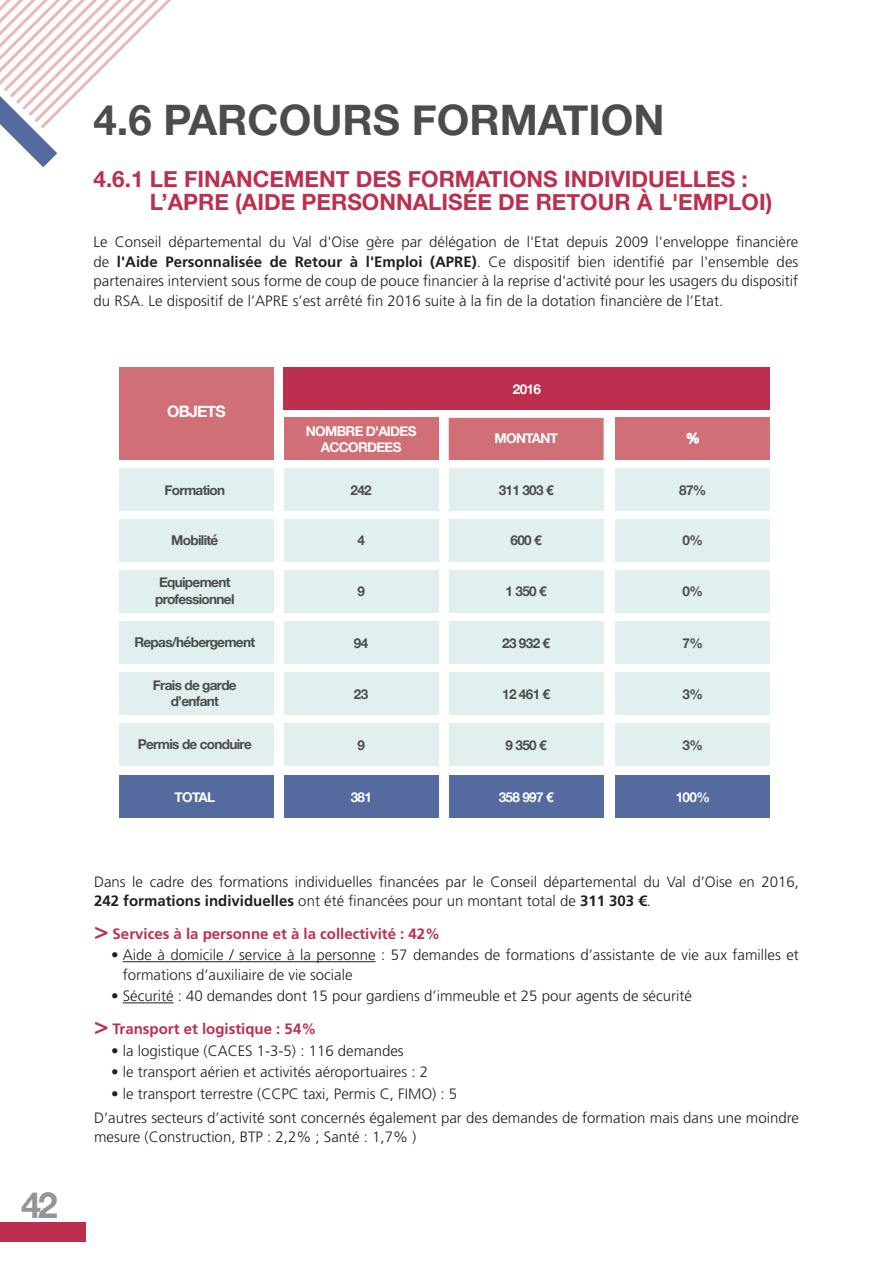
<style>
.page{position:relative;width:893px;height:1263px;background:#fff}
.page>*{position:absolute;margin:0;border:0;box-sizing:border-box;transform-origin:0 0}
.t1{font:700 42px "Helvetica Neue";color:#4b4c4d}
.t2{font:700 36px "Helvetica Neue";color:#939598}
.t3{font:700 22.5px/22.5px "Helvetica Neue";color:#bd2f4f}
.t4{font:700 15.75px "Helvetica Neue";letter-spacing:-.05em;color:#fff}
.t5{font:300 15px/19.5px "Frutiger LT Std";color:#231f20}
.t6{font:700 15px "Frutiger LT Std";color:#bd2f4f}
.t7{font:700 13.5px/16.2px "Helvetica Neue";letter-spacing:-.05em;color:#4b4c4d}
.t8{font:700 13.5px/16.2px "Helvetica Neue";letter-spacing:-.05em;color:#fff;text-align:center}
.s1{font-weight:700}
.s2{font-size:24px}
.s3{font-weight:700;font-size:24px;color:#bd2f4f}
.s4{font-weight:700;color:#bd2f4f}
</style>
<div class="page">
<div style="left:0;top:1222px;width:85px;height:20px;background:#bd2f4f"></div>
<svg style="left:0;top:0;width:171px;height:167px"></svg>
<div style="left:449px;top:519px;width:155px;height:42px;background:#e2efef"></div>
<div style="left:119px;top:468px;width:155px;height:42px;background:#e2efef"></div>
<div style="left:119px;top:519px;width:155px;height:42px;background:#e2efef"></div>
<div style="left:119px;top:570px;width:155px;height:42px;background:#e2efef"></div>
<div style="left:119px;top:367px;width:155px;height:93px;background:#d16f76"></div>
<div style="left:284px;top:367px;width:486px;height:42px;background:#bd2f4f"></div>
<div style="left:284px;top:468px;width:154px;height:42px;background:#e2efef"></div>
<div style="left:284px;top:519px;width:154px;height:42px;background:#e2efef"></div>
<div style="left:284px;top:570px;width:154px;height:42px;background:#e2efef"></div>
<div style="left:449px;top:468px;width:155px;height:42px;background:#e2efef"></div>
<div style="left:449px;top:570px;width:155px;height:42px;background:#e2efef"></div>
<div style="left:615px;top:468px;width:155px;height:42px;background:#e2efef"></div>
<div style="left:615px;top:519px;width:155px;height:42px;background:#e2efef"></div>
<div style="left:615px;top:570px;width:155px;height:42px;background:#e2efef"></div>
<div style="left:119px;top:621px;width:155px;height:42px;background:#e2efef"></div>
<div style="left:284px;top:621px;width:154px;height:42px;background:#e2efef"></div>
<div style="left:449px;top:621px;width:155px;height:42px;background:#e2efef"></div>
<div style="left:615px;top:621px;width:155px;height:42px;background:#e2efef"></div>
<div style="left:119px;top:672px;width:155px;height:43px;background:#e2efef"></div>
<div style="left:284px;top:672px;width:154px;height:43px;background:#e2efef"></div>
<div style="left:449px;top:672px;width:155px;height:43px;background:#e2efef"></div>
<div style="left:615px;top:672px;width:155px;height:43px;background:#e2efef"></div>
<div style="left:119px;top:724px;width:155px;height:42px;background:#e2efef"></div>
<div style="left:284px;top:724px;width:154px;height:42px;background:#e2efef"></div>
<div style="left:449px;top:724px;width:155px;height:42px;background:#e2efef"></div>
<div style="left:615px;top:724px;width:155px;height:42px;background:#e2efef"></div>
<div style="left:119px;top:775px;width:155px;height:42px;background:#556ba0"></div>
<div style="left:284px;top:775px;width:154px;height:42px;background:#556ba0"></div>
<div style="left:449px;top:775px;width:155px;height:42px;background:#556ba0"></div>
<div style="left:615px;top:775px;width:155px;height:42px;background:#556ba0"></div>
<div style="left:284px;top:418px;width:154px;height:42px;background:#d16f76"></div>
<div style="left:449px;top:418px;width:155px;height:42px;background:#d16f76"></div>
<div style="left:615px;top:418px;width:155px;height:42px;background:#d16f76"></div>
<svg style="left:687px;top:433px;width:12px;height:11px"></svg>
<hr style="left:123px;top:961px;width:253px;height:1px;background:#231f20">
<hr style="left:123px;top:1002px;width:51px;height:1px;background:#231f20">
<h2 class="t2" style="left:21px;top:1177px;width:38px">42</h2>
<h1 class="t1" style="left:94px;top:87px;width:572px">4.6 PARCOURS FORMATION</h1>
<h3 class="t3" style="left:150px;top:168px;width:624px;text-indent:-56px">4.6.1 LE FINANCEMENT DES FORMATIONS INDIVIDUELLES :<br>L’APRE (AIDE PERSONNALISÉE DE RETOUR À L'EMPLOI)</h3>
<p class="t5" style="left:94px;top:233px;width:706px;text-align:justify">Le Conseil départemental du Val d'Oise gère par délégation de l'Etat depuis 2009 l'enveloppe financière de <span class="s1">l'Aide Personnalisée de Retour à l'Emploi (APRE)</span>. Ce dispositif bien identifié par l'ensemble des partenaires intervient sous forme de coup de pouce financier à la reprise d'activité pour les usagers du dispositif du RSA. Le dispositif de l’APRE s’est arrêté fin 2016 suite à la fin de la dotation financière de l’Etat.</p>
<p class="t4" style="left:167px;top:398px;width:60px">OBJETS</p>
<p class="t7" style="left:164px;top:482px;width:62px">Formation</p>
<p class="t7" style="left:171px;top:533px;width:49px">Mobilité</p>
<p class="t7" style="left:155px;top:575px;width:81px">Equipement professionnel</p>
<p class="t8" style="left:513px;top:381px;width:30px">2016</p>
<p class="t8" style="left:306px;top:424px;width:112px">NOMBRE D'AIDES<br>ACCORDEES</p>
<p class="t8" style="left:495px;top:430px;width:65px">MONTANT</p>
<p class="t8" style="left:686px;top:430px;width:15px">%</p>
<p class="t7" style="left:351px;top:482px;width:23px">242</p>
<p class="t7" style="left:499px;top:482px;width:56px">311 303 €</p>
<p class="t7" style="left:679px;top:482px;width:29px">87%</p>
<p class="t7" style="left:357px;top:533px;width:9px">4</p>
<p class="t7" style="left:511px;top:533px;width:33px">600 €</p>
<p class="t7" style="left:683px;top:533px;width:22px">0%</p>
<p class="t7" style="left:357px;top:584px;width:9px">9</p>
<p class="t7" style="left:506px;top:584px;width:43px">1 350 €</p>
<p class="t7" style="left:683px;top:584px;width:22px">0%</p>
<p class="t7" style="left:134px;top:635px;width:122px">Repas/hébergement</p>
<p class="t7" style="left:354px;top:635px;width:16px">94</p>
<p class="t7" style="left:502px;top:635px;width:49px">23 932 €</p>
<p class="t7" style="left:683px;top:635px;width:22px">7%</p>
<p class="t7" style="left:153px;top:677px;width:85px;text-align:center">Frais de garde d’enfant</p>
<p class="t7" style="left:354px;top:686px;width:16px">23</p>
<p class="t7" style="left:502px;top:686px;width:49px">12 461 €</p>
<p class="t7" style="left:683px;top:686px;width:22px">3%</p>
<p class="t7" style="left:138px;top:736px;width:115px">Permis de conduire</p>
<p class="t7" style="left:357px;top:738px;width:9px">9</p>
<p class="t7" style="left:506px;top:738px;width:43px">9 350 €</p>
<p class="t7" style="left:683px;top:738px;width:22px">3%</p>
<p class="t8" style="left:175px;top:789px;width:42px">TOTAL</p>
<p class="t8" style="left:351px;top:789px;width:23px">381</p>
<p class="t8" style="left:499px;top:789px;width:56px">358 997 €</p>
<p class="t8" style="left:676px;top:789px;width:36px">100%</p>
<p class="t5" style="left:94px;top:872px;width:706px">Dans le cadre des formations individuelles financées par le Conseil départemental du Val d’Oise en 2016,<br><span class="s1">242 formations individuelles</span> ont été financées pour un montant total de <span class="s1">311 303 €</span>.</p>
<p class="t6" style="left:94px;top:924px;width:348px"><span class="s2">&gt;</span> Services à la personne et à la collectivité : 42%</p>
<p class="t5" style="left:123px;top:945px;width:678px;text-indent:-12px">• Aide à domicile / service à la personne : 57 demandes de formations d’assistante de vie aux familles et formations d’auxiliaire de vie sociale</p>
<p class="t5" style="left:94px;top:980px;width:599px;line-height:32.5px;text-indent:17px">• Sécurité : 40 demandes dont 15 pour gardiens d’immeuble et 25 pour agents de sécurité <span class="s3">&gt;</span> <span class="s4">Transport et logistique : 54%</span></p>
<p class="t5" style="left:111px;top:1041px;width:294px">• la logistique (CACES 1-3-5) : 116 demandes</p>
<p class="t5" style="left:111px;top:1062px;width:318px">• le transport aérien et activités aéroportuaires : 2</p>
<p class="t5" style="left:94px;top:1082px;width:706px;line-height:23.7px;text-indent:17px">• le transport terrestre (CCPC taxi, Permis C, FIMO) : 5<br>D’autres secteurs d’activité sont concernés également par des demandes de formation mais dans une moindre</p>
<p class="t5" style="left:94px;top:1127px;width:324px">mesure (Construction, BTP : 2,2% ; Santé : 1,7% )</p>
</div>
